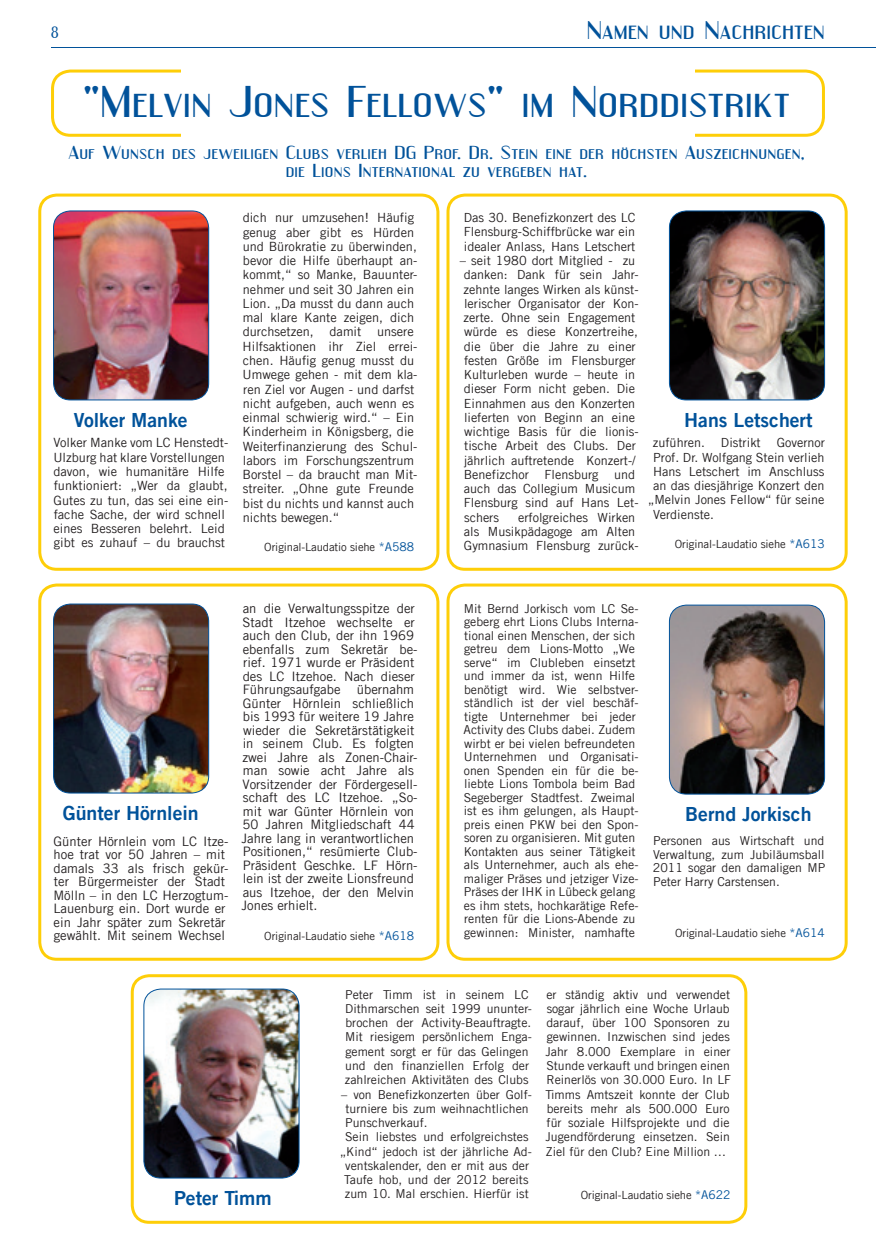
<style>
.page{position:relative;width:876px;height:1255px;background:#fff}
.page>*{position:absolute;margin:0;border:0;box-sizing:border-box;transform-origin:0 0}
.t1{font:39px "Engebrechtre Expanded";color:#01529a}
.t2{font:22.5px "Engebrechtre Expanded";color:#01529a}
.t3{font:19.5px "Trade Gothic LT Bold Two";color:#01529a}
.t4{font:16.5px/18px "Engebrechtre Expanded";letter-spacing:.01em;color:#01529a;text-align:center}
.t5{font:14.25px "Engebrechtre";color:#01529a}
.t6{font:13.05px/13.5px "Trade Gothic LT";color:#231f20}
.t7{font:12.75px/14.2px "Trade Gothic LT";color:#231f20}
.t8{font:12.6px/14.2px "Trade Gothic LT";color:#231f20}
.t9{font:12.3px/13.5px "Trade Gothic LT";color:#231f20}
.t10{font:11.25px "Trade Gothic LT";letter-spacing:-.01em;color:#231f20}
.s1{font-size:12px;color:#01529a}
</style>
<div class="page">
<hr style="left:51px;top:47px;width:825px;height:1px;background:#01529a">
<div style="left:38px;top:193px;width:401px;height:377px;border:3px solid #fece08;border-radius:17px"></div>
<div style="left:38px;top:583px;width:401px;height:377px;border:3px solid #fece08;border-radius:17px"></div>
<div style="left:446px;top:193px;width:402px;height:377px;border:3px solid #fece08;border-radius:17px"></div>
<div style="left:446px;top:583px;width:402px;height:377px;border:3px solid #fece08;border-radius:17px"></div>
<div style="left:131px;top:974px;width:616px;height:249px;border:3px solid #fece08;border-radius:17px"></div>
<svg style="left:695px;top:69px;width:130px;height:68px"></svg>
<svg style="left:51px;top:69px;width:130px;height:68px"></svg>
<img style="left:54px;top:211px;width:155px;height:189px">
<div style="left:53px;top:210px;width:156px;height:190px;border:1px solid #01529a;border-radius:17px"></div>
<img style="left:54px;top:605px;width:155px;height:188px">
<div style="left:53px;top:603px;width:156px;height:190px;border:1px solid #01529a;border-radius:17px"></div>
<img style="left:669px;top:211px;width:156px;height:189px">
<div style="left:669px;top:210px;width:156px;height:190px;border:1px solid #01529a;border-radius:17px"></div>
<img style="left:669px;top:606px;width:156px;height:188px">
<div style="left:669px;top:604px;width:156px;height:190px;border:1px solid #01529a;border-radius:17px"></div>
<img style="left:144px;top:989px;width:155px;height:188px">
<div style="left:144px;top:988px;width:155px;height:190px;border:1px solid #01529a;border-radius:17px"></div>
<p class="t5" style="left:51px;top:24px;width:9px">8</p>
<h2 class="t2" style="left:587px;top:17px;width:240px">Namen und Nachrichten</h2>
<h1 class="t1" style="left:83px;top:79px;width:709px">"Melvin Jones Fellows" im Norddistrikt</h1>
<h3 class="t4" style="left:68px;top:143px;width:737px">Auf Wunsch des jeweiligen Clubs verlieh DG Prof. Dr. Stein eine der höchsten Auszeichnungen, die Lions International zu vergeben hat.</h3>
<h3 class="t3" style="left:74px;top:408px;width:115px">Volker Manke</h3>
<p class="t7" style="left:53px;top:435px;width:176px">Volker Manke vom LC Henstedt-<br>Ulzburg hat klare Vorstellungen davon, wie humanitäre Hilfe funktioniert: „Wer da glaubt,<br>Gutes zu tun, das sei eine ein&shy;fache Sache, der wird schnell eines Besseren belehrt. Leid gibt es zuhauf – du brauchst</p>
<p class="t7" style="left:243px;top:210px;width:176px">dich nur umzusehen! Häufig genug aber gibt es Hürden und Bürokratie zu überwinden, bevor die Hilfe überhaupt an&shy;kommt,“ so Manke, Bauunter&shy;nehmer und seit 30 Jahren ein<br>Lion. „Da musst du dann auch mal klare Kante zeigen, dich durchsetzen, damit unsere<br>Hilfsaktionen ihr Ziel errei&shy;chen. Häufig genug musst du<br>Umwege gehen - mit dem kla&shy;ren Ziel vor Augen - und darfst nicht aufgeben, auch wenn es einmal schwierig wird.“ – Ein<br>Kinderheim in Königsberg, die<br>Weiterfinanzierung des Schul&shy;labors im Forschungszentrum<br>Borstel – da braucht man Mit&shy;streiter. „Ohne gute Freunde bist du nichts und kannst auch nichts bewegen.“</p>
<p class="t10" style="left:264px;top:540px;width:151px">Original-Laudatio siehe <span class="s1">*A588</span></p>
<p class="t8" style="left:464px;top:210px;width:173px;text-align:justify">Das 30. Benefizkonzert des LC Flensburg-Schiffbrücke war ein idealer Anlass, Hans Letschert</p>
<p class="t8" style="left:460px;top:253px;width:180px">– seit 1980 dort Mitglied - zu danken: Dank für sein Jahr&shy;zehnte langes Wirken als künst&shy;lerischer Organisator der Kon&shy;zerte. Ohne sein Engagement würde es diese Konzertreihe, die über die Jahre zu einer festen Größe im Flensburger<br>Kulturleben wurde – heute in dieser Form nicht geben. Die<br>Einnahmen aus den Konzerten lieferten von Beginn an eine wichtige Basis für die lionis&shy;tische Arbeit des Clubs. Der jährlich auftretende Konzert-/<br>Benefizchor Flensburg und auch das Collegium Musicum<br>Flensburg sind auf Hans Let&shy;schers</p>
<p class="t8" style="left:464px;top:510px;width:176px;text-indent:54px">erfolgreiches Wirken als Musikpädagoge am Alten<br>Gymnasium Flensburg zurück-</p>
<h3 class="t3" style="left:684px;top:408px;width:130px">Hans Letschert</h3>
<p class="t8" style="left:653px;top:435px;width:54px">zuführen.</p>
<p class="t8" style="left:721px;top:435px;width:41px">Distrikt</p>
<p class="t8" style="left:777px;top:435px;width:50px">Governor</p>
<p class="t8" style="left:653px;top:450px;width:173px">Prof. Dr. Wolfgang Stein verlieh</p>
<p class="t8" style="left:653px;top:464px;width:173px">Hans Letschert im Anschluss</p>
<p class="t8" style="left:653px;top:478px;width:173px">an das diesjährige Konzert den</p>
<p class="t8" style="left:648px;top:492px;width:178px">„Melvin Jones Fellow“ für seine</p>
<p class="t8" style="left:653px;top:507px;width:63px">Verdienste.</p>
<p class="t10" style="left:675px;top:537px;width:151px">Original-Laudatio siehe <span class="s1">*A613</span></p>
<h3 class="t3" style="left:63px;top:801px;width:137px">Günter Hörnlein</h3>
<p class="t6" style="left:53px;top:834px;width:176px">Günter Hörnlein vom LC Itze&shy;hoe trat vor 50 Jahren – mit damals 33 als frisch gekür&shy;ter Bürgermeister der Stadt<br>Mölln – in den LC Herzogtum-<br>Lauenburg ein. Dort wurde er ein Jahr später zum Sekretär gewählt. Mit seinem Wechsel</p>
<p class="t6" style="left:241px;top:601px;width:178px">an die Verwaltungsspitze der<br>Stadt Itzehoe wechselte er auch den Club, der ihn 1969 ebenfalls zum Sekretär be&shy;rief. 1971 wurde er Präsident des LC Itzehoe. Nach dieser<br>Führungsaufgabe übernahm<br>Günter Hörnlein schließlich bis 1993 für weitere 19 Jahre wieder die Sekretärstätigkeit in seinem Club. Es folgten zwei Jahre als Zonen-Chair&shy;man sowie acht Jahre als<br>Vorsitzender der Fördergesell&shy;schaft des LC Itzehoe. „So&shy;mit war Günter Hörnlein von<br>50 Jahren Mitgliedschaft 44<br>Jahre lang in verantwortlichen<br>Positionen,“ resümierte Club-<br>Präsident Geschke. LF Hörn&shy;lein ist der zweite Lionsfreund aus Itzehoe, der den Melvin<br>Jones erhielt.</p>
<p class="t10" style="left:264px;top:929px;width:151px">Original-Laudatio siehe <span class="s1">*A618</span></p>
<p class="t9" style="left:463px;top:601px;width:177px">Mit Bernd Jorkisch vom LC Se&shy;geberg ehrt Lions Clubs Interna&shy;tional einen Menschen, der sich getreu dem Lions-Motto „We serve“ im Clubleben einsetzt und immer da ist, wenn Hilfe benötigt wird. Wie selbstver&shy;ständlich ist der viel beschäf&shy;tigte Unternehmer bei jeder<br>Activity des Clubs dabei. Zudem wirbt er bei vielen befreundeten<br>Unternehmen und Organisati&shy;onen Spenden ein für die be&shy;liebte Lions Tombola beim Bad<br>Segeberger Stadtfest. Zweimal ist es ihm gelungen, als Haupt&shy;preis einen PKW bei den Spon&shy;soren zu organisieren. Mit guten<br>Kontakten aus seiner Tätigkeit als Unternehmer, auch als ehe&shy;maliger Präses und jetziger Vize-<br>Präses der IHK in Lübeck gelang es ihm stets, hochkarätige Refe&shy;renten für die Lions-Abende zu gewinnen: Minister, namhafte</p>
<h3 class="t3" style="left:685px;top:802px;width:128px">Bernd Jorkisch</h3>
<p class="t9" style="left:653px;top:833px;width:174px;text-align:justify">Personen aus Wirtschaft und Verwaltung, zum Jubiläumsball 2011 sogar den damaligen MP Peter Harry Carstensen.</p>
<p class="t10" style="left:675px;top:925px;width:151px">Original-Laudatio siehe <span class="s1">*A614</span></p>
<h3 class="t3" style="left:174px;top:1186px;width:99px">Peter Timm</h3>
<p class="t9" style="left:345px;top:987px;width:188px;line-height:14.2px">Peter Timm ist in seinem LC<br>Dithmarschen seit 1999 ununter&shy;brochen der Activity-Beauftragte.<br>Mit riesigem persönlichem Enga&shy;gement sorgt er für das Gelingen und den finanziellen Erfolg der zahlreichen Aktivitäten des Clubs</p>
<p class="t9" style="left:341px;top:1087px;width:192px">– von Benefizkonzerten über Golf-</p>
<p class="t9" style="left:345px;top:1101px;width:185px">turniere bis zum weihnachtlichen</p>
<p class="t9" style="left:345px;top:1115px;width:84px">Punschverkauf.</p>
<p class="t9" style="left:345px;top:1129px;width:185px">Sein liebstes und erfolgreichstes</p>
<p class="t9" style="left:340px;top:1144px;width:193px">„Kind“ jedoch ist der jährliche Ad-</p>
<p class="t9" style="left:345px;top:1158px;width:185px">ventskalender, den er mit aus der</p>
<p class="t9" style="left:344px;top:1172px;width:186px">Taufe hob, und der 2012 bereits</p>
<p class="t9" style="left:345px;top:1186px;width:185px">zum 10. Mal erschien. Hierfür ist</p>
<p class="t9" style="left:545px;top:987px;width:187px;line-height:14.2px;text-align:justify">er ständig aktiv und verwendet sogar jährlich eine Woche Urlaub darauf, über 100 Sponsoren zu gewinnen. Inzwischen sind jedes Jahr 8.000 Exemplare in einer Stunde verkauft und bringen einen Reinerlös von 30.000 Euro. In LF Timms Amtszeit konnte der Club bereits mehr als 500.000 Euro für soziale Hilfsprojekte und die Jugendförderung einsetzen. Sein Ziel für den Club? Eine Million …</p>
<p class="t10" style="left:581px;top:1188px;width:151px">Original-Laudatio siehe <span class="s1">*A622</span></p>
</div>
